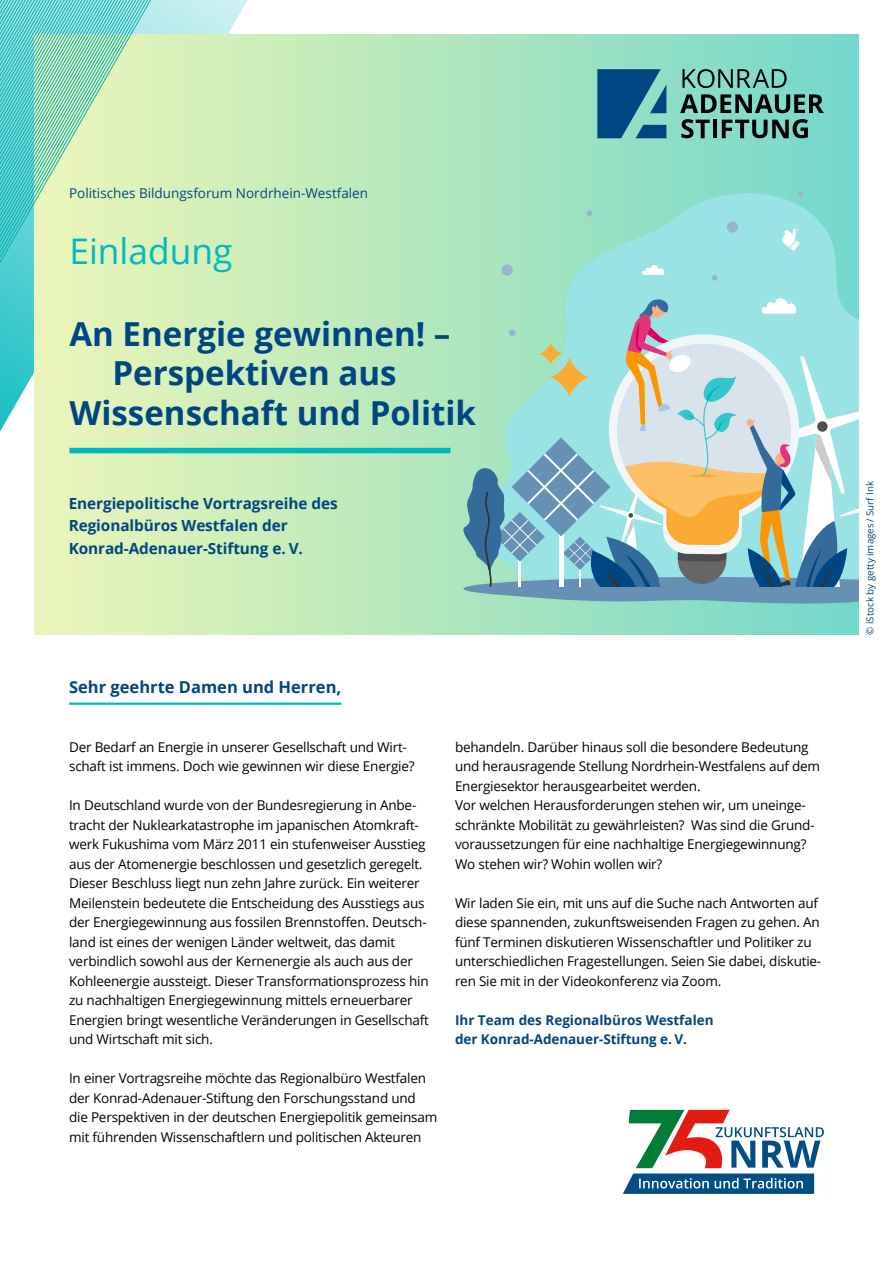
<style>
.page{position:relative;width:893px;height:1263px;background:#fff}
.page>*{position:absolute;margin:0;border:0;box-sizing:border-box;transform-origin:0 0}
.t1{font:35.25px "Open Sans";color:#00b9be}
.t2{font:700 33.15px "Open Sans";color:#004682}
.t3{font:700 16.5px "Open Sans";color:#004682}
.t4{font:700 15.3px/22.2px "Open Sans";letter-spacing:-.005em;color:#004682}
.t5{font:13.5px/19.5px "Open Sans";letter-spacing:-.015em;color:#000}
.t6{font:700 13.5px/19.6px "Open Sans";color:#004682}
.t7{font:13.5px "Open Sans";color:#004682}
.t8{font:9.75px "Open Sans";color:#004682}
</style>
<div class="page">
<svg style="left:0;top:0;width:248px;height:481px"></svg>
<div style="left:35px;top:34px;width:823px;height:601px;background:linear-gradient(to right,#edf6b6,#73d7ca)"></div>
<svg style="left:468px;top:183px;width:390px;height:115px"></svg>
<div style="left:727px;top:221px;width:11px;height:12px;background:#99b5cd;border-radius:50%"></div>
<div style="left:501px;top:264px;width:12px;height:12px;background:#99b5cd;border-radius:50%"></div>
<svg style="left:712px;top:275px;width:6px;height:6px"></svg>
<svg style="left:798px;top:192px;width:5px;height:5px"></svg>
<svg style="left:586px;top:210px;width:6px;height:6px"></svg>
<svg style="left:781px;top:228px;width:19px;height:23px"></svg>
<svg style="left:642px;top:265px;width:22px;height:10px"></svg>
<svg style="left:461px;top:298px;width:397px;height:308px"></svg>
<hr style="left:69px;top:702px;width:272px;height:3px;background:#00b9be">
<svg style="left:682px;top:69px;width:105px;height:19px"></svg>
<svg style="left:680px;top:94px;width:144px;height:19px"></svg>
<svg style="left:681px;top:119px;width:29px;height:19px"></svg>
<hr style="left:713px;top:120px;width:4px;height:18px;background:#000">
<svg style="left:722px;top:119px;width:86px;height:19px"></svg>
<svg style="left:597px;top:69px;width:69px;height:69px"></svg>
<div style="left:69px;top:448px;width:381px;height:5px;background:#00b9be"></div>
<svg style="left:0;top:0;width:167px;height:270px"></svg>
<svg style="left:623px;top:1110px;width:201px;height:84px"></svg>
<p class="t7" style="left:69px;top:183px;width:301px">Politisches Bildungsforum Nordrhein-Westfalen</p>
<h1 class="t1" style="left:69px;top:227px;width:165px">Einladung</h1>
<h2 class="t2" style="left:69px;top:310px;width:383px">An Energie gewinnen! –</h2>
<h2 class="t2" style="left:112px;top:350px;width:286px">Perspektiven aus</h2>
<h2 class="t2" style="left:69px;top:390px;width:408px">Wissenschaft und Politik</h2>
<p class="t4" style="left:69px;top:492px;width:271px">Energiepolitische Vortragsreihe des<br>Regionalbüros Westfalen der<br>Konrad-Adenauer-Stiftung e. V.</p>
<p class="t3" style="left:69px;top:675px;width:274px">Sehr geehrte Damen und Herren,</p>
<p class="t5" style="left:69px;top:737px;width:347px">Der Bedarf an Energie in unserer Gesellschaft und Wirt&shy;schaft ist immens. Doch wie gewinnen wir diese Energie?</p>
<p class="t5" style="left:69px;top:795px;width:361px">In Deutschland wurde von der Bundesregierung in Anbe&shy;tracht der Nuklearkatastrophe im japanischen Atomkraft&shy;werk Fukushima vom März 2011 ein stufenweiser Ausstieg aus der Atomenergie beschlossen und gesetzlich geregelt.<br>Dieser Beschluss liegt nun zehn Jahre zurück. Ein weiterer Meilenstein bedeutete die Entscheidung des Ausstiegs aus der Energiegewinnung aus fossilen Brennstoffen. Deutsch&shy;land ist eines der wenigen Länder weltweit, das damit verbindlich sowohl aus der Kernenergie als auch aus der Kohleenergie aussteigt. Dieser Transformationsprozess hin zu nachhaltigen Energiegewinnung mittels erneuerbarer Energien bringt wesentliche Veränderungen in Gesellschaft und Wirtschaft mit sich.</p>
<p class="t5" style="left:69px;top:1068px;width:370px">In einer Vortragsreihe möchte das Regionalbüro Westfalen der Konrad-Adenauer-Stiftung den Forschungsstand und die Perspektiven in der deutschen Energiepolitik gemeinsam mit führenden Wissenschaftlern und politischen Akteuren</p>
<p class="t5" style="left:455px;top:737px;width:367px">behandeln. Darüber hinaus soll die besondere Bedeutung und herausragende Stellung Nordrhein-Westfalens auf dem Energiesektor herausgearbeitet werden.<br>Vor welchen Herausforderungen stehen wir, um uneinge&shy;schränkte Mobilität zu gewährleisten? Was sind die Grund&shy;voraussetzungen für eine nachhaltige Energiegewinnung?<br>Wo stehen wir? Wohin wollen wir?</p>
<p class="t5" style="left:455px;top:892px;width:368px">Wir laden Sie ein, mit uns auf die Suche nach Antworten auf diese spannenden, zukunftsweisenden Fragen zu gehen. An fünf Terminen diskutieren Wissenschaftler und Politiker zu unterschiedlichen Fragestellungen. Seien Sie dabei, diskutie&shy;ren Sie mit in der Videokonferenz via Zoom.</p>
<p class="t6" style="left:455px;top:1009px;width:260px">Ihr Team des Regionalbüros Westfalen der Konrad-Adenauer-Stiftung e. V.</p>
<p class="t8" style="left:863px;top:635px;width:155px;rotate:-90deg">© iStock by getty images / Surf Ink</p>
</div>
